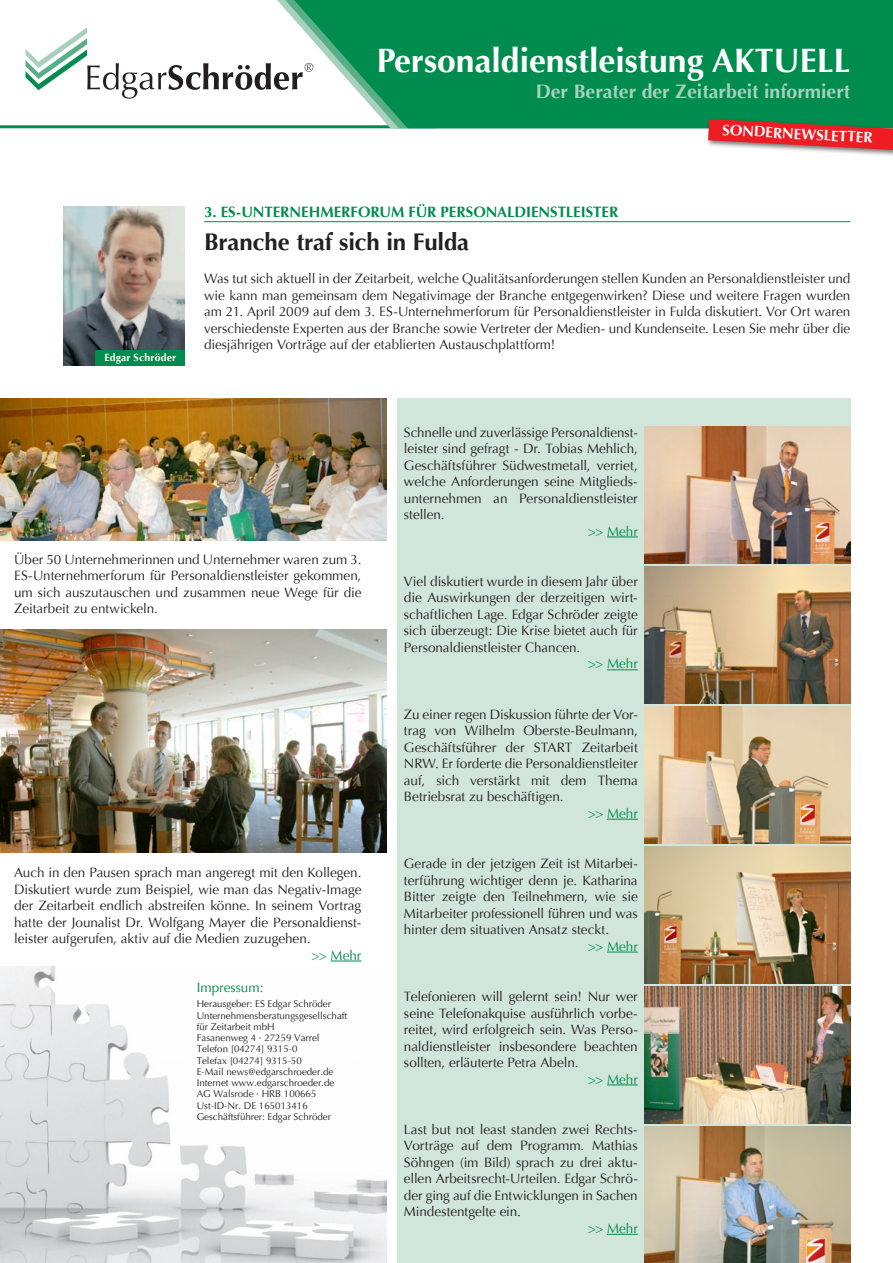
<style>
.page{position:relative;width:893px;height:1263px;background:#fff}
.page>*{position:absolute;margin:0;border:0;box-sizing:border-box;transform-origin:0 0}
.t1{font:700 33.75px "Optima";color:#fff}
.Headline{font:700 24px "Optima";letter-spacing:-.01em;color:#231f20}
.t2{font:700 19.5px "Optima";color:#a8d1bd}
.Dachzeile{font:700 15px "Optima";color:#008c4e}
.Branchen-Tipps{font:700 15px "Optima";color:#fff}
.Copytext{font:13.5px/16.5px "Optima";letter-spacing:-.005em;color:#231f20;text-align:justify}
.Bild{font:13.5px "Optima";color:#008c4e}
.t3{font:13.5px "Optima LT";color:#008c4e}
.Copytext-2{font:700 10.5px "Optima";letter-spacing:.015em;color:#fff}
.t4{font:9.75px/11.2px "Optima LT";color:#231f20}
</style>
<div class="page">
<div style="left:397px;top:399px;width:453px;height:864px;background:#d1e6da"></div>
<hr style="left:0;top:125px;width:437px;height:3px;background:#008c4e">
<svg style="left:294px;top:0;width:599px;height:128px;background:#0f9358"></svg>
<img style="left:0;top:399px;width:387px;height:141px">
<hr style="left:607px;top:537px;width:31px;height:1px;background:#008c4e">
<hr style="left:607px;top:669px;width:31px;height:1px;background:#008c4e">
<hr style="left:607px;top:819px;width:31px;height:1px;background:#008c4e">
<hr style="left:607px;top:952px;width:31px;height:1px;background:#008c4e">
<hr style="left:607px;top:1084px;width:31px;height:1px;background:#008c4e">
<hr style="left:607px;top:1234px;width:31px;height:1px;background:#008c4e">
<img style="left:64px;top:207px;width:121px;height:159px">
<div style="left:96px;top:350px;width:89px;height:16px;background:#008c4e"></div>
<svg style="left:25px;top:27px;width:288px;height:72px"></svg>
<hr style="left:204px;top:221px;width:646px;height:1px;background:#008c4e">
<img style="left:644px;top:566px;width:206px;height:137px">
<img style="left:644px;top:846px;width:206px;height:137px">
<img style="left:644px;top:426px;width:206px;height:137px">
<img style="left:644px;top:986px;width:206px;height:137px">
<img style="left:644px;top:1126px;width:206px;height:137px">
<img style="left:644px;top:706px;width:206px;height:137px">
<img style="left:0;top:966px;width:387px;height:297px">
<img style="left:0;top:630px;width:387px;height:223px">
<div style="left:706px;top:116px;width:187px;height:42px;background:#231f20;opacity:.65"></div>
<svg style="left:708px;top:119px;width:185px;height:31px;background:#c14842"></svg>
<hr style="left:331px;top:961px;width:30px;height:1px;background:#008c4e">
<p class="t1" style="left:377px;top:41px;width:475px">Personaldienstleistung AKTUELL</p>
<p class="Copytext-2" style="left:104px;top:351px;width:73px">Edgar Schröder</p>
<p class="t2" style="left:536px;top:80px;width:316px">Der Berater der Zeitarbeit informiert</p>
<p class="Branchen-Tipps" style="left:723px;top:121px;width:152px;rotate:3deg">SONDERNEWSLETTER</p>
<p class="Dachzeile" style="left:204px;top:203px;width:416px">3. ES-UNTERNEHMERFORUM FÜR PERSONALDIENSTLEISTER</p>
<p class="Headline" style="left:204px;top:228px;width:267px">Branche traf sich in Fulda</p>
<p class="Copytext" style="left:204px;top:270px;width:648px">Was tut sich aktuell in der Zeitarbeit, welche Qualitätsanforderungen stellen Kunden an Personaldienstleister und wie kann man gemeinsam dem Negativimage der Branche entgegenwirken? Diese und weitere Fragen wurden am 21. April 2009 auf dem 3. ES-Unternehmerforum für Personaldienstleister in Fulda diskutiert. Vor Ort waren verschiedenste Experten aus der Branche sowie Vertreter der Medien- und Kundenseite. Lesen Sie mehr über die diesjährigen Vorträge auf der etablierten Austauschplattform!</p>
<p class="Copytext" style="left:404px;top:424px;width:235px">Schnelle und zuverlässige Personaldienst&shy;leister sind gefragt - Dr. Tobias Mehlich, Geschäftsführer Südwestmetall, verriet, welche Anforderungen seine Mitglieds&shy;unternehmen an Personaldienstleister stellen.</p>
<p class="Bild" style="left:588px;top:523px;width:52px">&gt;&gt; Mehr</p>
<p class="Copytext" style="left:14px;top:551px;width:349px">Über 50 Unternehmerinnen und Unternehmer waren zum 3.<br>ES-Unternehmerforum für Personaldienstleister gekommen, um sich auszutauschen und zusammen neue Wege für die Zeitarbeit zu entwickeln.</p>
<p class="Copytext" style="left:14px;top:864px;width:349px">Auch in den Pausen sprach man angeregt mit den Kollegen.<br>Diskutiert wurde zum Beispiel, wie man das Negativ-Image der Zeitarbeit endlich abstreifen könne. In seinem Vortrag hatte der Jounalist Dr. Wolfgang Mayer die Personaldienst&shy;leister aufgerufen, aktiv auf die Medien zuzugehen.</p>
<p class="Bild" style="left:311px;top:947px;width:52px">&gt;&gt; Mehr</p>
<p class="t3" style="left:197px;top:979px;width:68px">Impressum:</p>
<p class="Copytext" style="left:247px;top:993px;width:128px;text-align:left">Iciuntus, quam et omnisquuntem fugita am, ipsam nos eariam</p>
<p class="Copytext" style="left:247px;top:1059px;width:106px">bearione oditatur?</p>
<p class="t4" style="left:197px;top:998px;width:152px">Herausgeber: ES Edgar Schröder<br>Unternehmensberatungsgesellschaft</p>
<p class="t4" style="left:197px;top:1021px;width:80px">für Zeitarbeit mbH</p>
<p class="t4" style="left:197px;top:1032px;width:125px">Fasanenweg 4 · 27259 Varrel<br>Telefon [04274] 9315-0</p>
<p class="t4" style="left:197px;top:1055px;width:138px">Telefax [04274] 9315-50<br>E-Mail news@edgarschroeder.de</p>
<p class="t4" style="left:197px;top:1077px;width:139px">Internet www.edgarschroeder.de</p>
<p class="t4" style="left:197px;top:1088px;width:121px">AG Walsrode · HRB 100665</p>
<p class="t4" style="left:197px;top:1100px;width:136px">Ust-ID-Nr. DE 165013416<br>Geschäftsführer: Edgar Schröder</p>
<p class="Copytext" style="left:404px;top:573px;width:235px">Viel diskutiert wurde in diesem Jahr über die Auswirkungen der derzeitigen wirt&shy;schaftlichen Lage. Edgar Schröder zeigte sich überzeugt: Die Krise bietet auch für Personaldienstleister Chancen.</p>
<p class="Bild" style="left:588px;top:656px;width:52px">&gt;&gt; Mehr</p>
<p class="Copytext" style="left:404px;top:706px;width:235px">Zu einer regen Diskussion führte der Vor&shy;trag von Wilhelm Oberste-Beulmann, Geschäftsführer der START Zeitarbeit NRW. Er forderte die Personaldienstleiter auf, sich verstärkt mit dem Thema Betriebsrat zu beschäftigen.</p>
<p class="Bild" style="left:588px;top:805px;width:52px">&gt;&gt; Mehr</p>
<p class="Copytext" style="left:404px;top:855px;width:235px">Gerade in der jetzigen Zeit ist Mitarbei&shy;terführung wichtiger denn je. Katharina Bitter zeigte den Teilnehmern, wie sie Mitarbeiter professionell führen und was hinter dem situativen Ansatz steckt.</p>
<p class="Bild" style="left:588px;top:938px;width:52px">&gt;&gt; Mehr</p>
<p class="Copytext" style="left:404px;top:988px;width:235px">Telefonieren will gelernt sein! Nur wer seine Telefonakquise ausführlich vorbe&shy;reitet, wird erfolgreich sein. Was Perso&shy;naldienstleister insbesondere beachten sollten, erläuterte Petra Abeln.</p>
<p class="Bild" style="left:588px;top:1071px;width:52px">&gt;&gt; Mehr</p>
<p class="Copytext" style="left:404px;top:1121px;width:235px">Last but not least standen zwei Rechts-Vorträge auf dem Programm. Mathias Söhngen (im Bild) sprach zu drei aktu&shy;ellen Arbeitsrecht-Urteilen. Edgar Schrö&shy;der ging auf die Entwicklungen in Sachen Mindestentgelte ein.</p>
<p class="Bild" style="left:588px;top:1220px;width:52px">&gt;&gt; Mehr</p>
</div>
